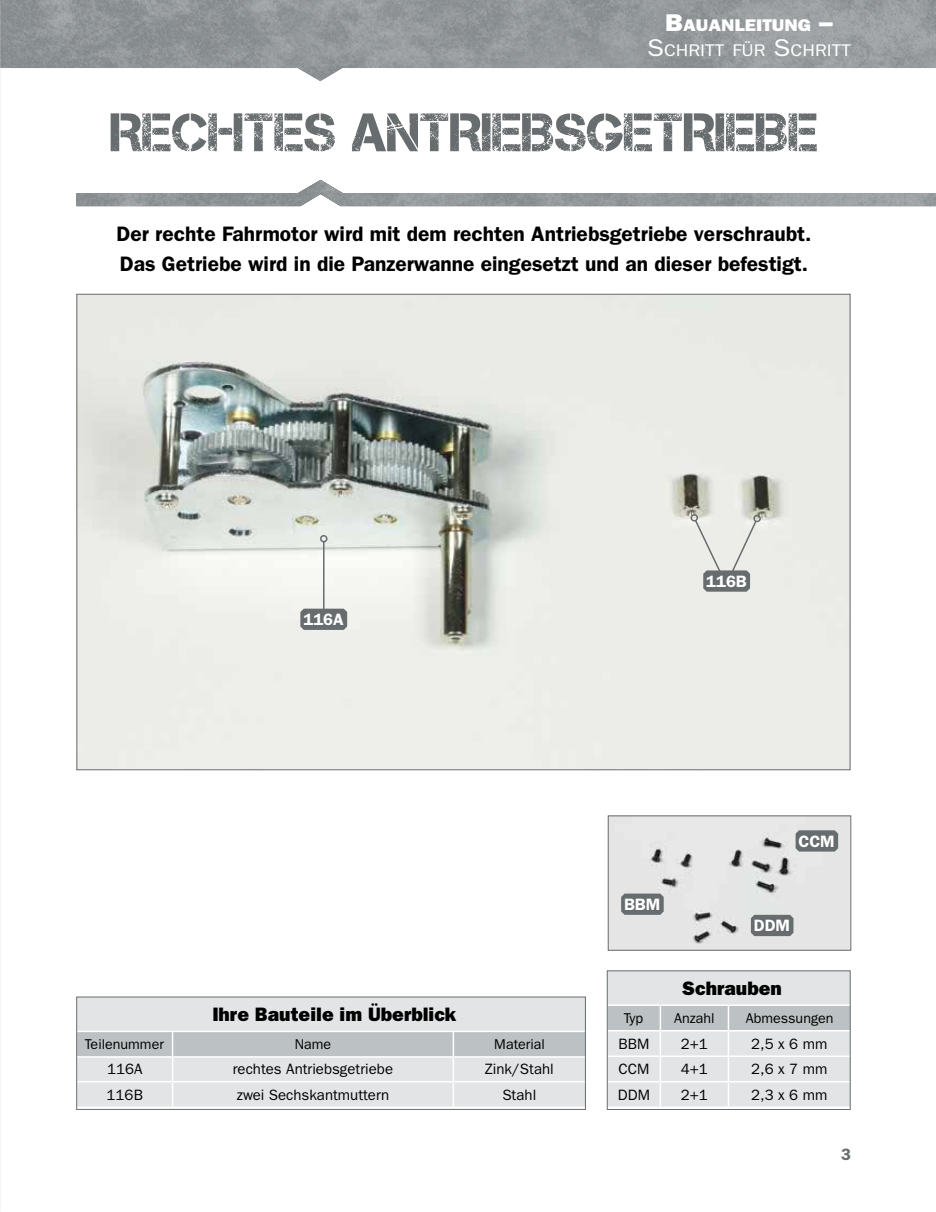
<style>
.page{position:relative;width:936px;height:1212px;background:#fff}
.page>*{position:absolute;margin:0;border:0;box-sizing:border-box;transform-origin:0 0}
.t1{font:54px "Capture Smallz";color:#676c6e}
.t2{font:600 21px/30px "ITC Franklin Gothic Std";color:#000}
.t3{font:19.5px "ITC Franklin Gothic Std Hvy";color:#000}
.t4{font:16.95px "ITC Franklin Gothic Std";color:#fff;scale:1.12 1}
.t5{font:16.95px "ITC Franklin Gothic Std Hvy";color:#fff;scale:1.12 1}
.t6{font:600 16.5px "ITC Franklin Gothic Std";color:#fff}
.t7{font:600 16.5px "ITC Franklin Gothic Std";color:#676c6e}
.t8{font:15px "ITC Franklin Gothic Std";color:#000}
.t9{font:14.25px "ITC Franklin Gothic Std";color:#000}
.s1{font-size:24.3px}
</style>
<div class="page">
<img style="left:0;top:0;width:935px;height:81px">
<svg style="left:77px;top:180px;width:858px;height:26px"></svg>
<img style="left:78px;top:296px;width:770px;height:472px">
<div style="left:609px;top:817px;width:240px;height:131px;background:#e5e5e5"></div>
<div style="left:607px;top:815px;width:244px;height:135px;border:1px solid #676c6e"></div>
<div style="left:77px;top:997px;width:508px;height:34px;background:#e2e4e5"></div>
<svg style="left:78px;top:1032px;width:505px;height:74px;background:#d6d9db"></svg>
<hr style="left:453px;top:1081px;width:132px;height:1px;background:#fff">
<hr style="left:452px;top:1082px;width:2px;height:24px;background:#fff">
<div style="left:76px;top:996px;width:509px;height:114px;border:1px solid #676c6e"></div>
<div style="left:607px;top:971px;width:243px;height:34px;background:#e2e4e5"></div>
<svg style="left:609px;top:1006px;width:239px;height:100px;background:#d8dbdc"></svg>
<hr style="left:659px;top:1006px;width:2px;height:24px;background:#fff">
<hr style="left:727px;top:1006px;width:2px;height:24px;background:#fff">
<hr style="left:607px;top:1030px;width:53px;height:1px;background:#fff">
<hr style="left:660px;top:1030px;width:68px;height:1px;background:#fff">
<hr style="left:659px;top:1031px;width:2px;height:24px;background:#fff">
<hr style="left:728px;top:1030px;width:122px;height:1px;background:#fff">
<hr style="left:727px;top:1031px;width:2px;height:24px;background:#fff">
<hr style="left:607px;top:1055px;width:53px;height:2px;background:#fff">
<hr style="left:660px;top:1055px;width:68px;height:2px;background:#fff">
<hr style="left:659px;top:1057px;width:2px;height:24px;background:#fff">
<hr style="left:728px;top:1055px;width:122px;height:2px;background:#fff">
<hr style="left:727px;top:1057px;width:2px;height:24px;background:#fff">
<hr style="left:607px;top:1081px;width:53px;height:1px;background:#fff">
<hr style="left:660px;top:1081px;width:68px;height:1px;background:#fff">
<hr style="left:659px;top:1082px;width:2px;height:24px;background:#fff">
<hr style="left:728px;top:1081px;width:122px;height:1px;background:#fff">
<hr style="left:727px;top:1082px;width:2px;height:24px;background:#fff">
<hr style="left:607px;top:1004px;width:53px;height:2px;background:#fff">
<hr style="left:660px;top:1004px;width:68px;height:2px;background:#fff">
<hr style="left:728px;top:1004px;width:122px;height:2px;background:#fff">
<div style="left:607px;top:970px;width:243px;height:140px;border:1px solid #676c6e"></div>
<svg style="left:795px;top:830px;width:43px;height:21px"></svg>
<svg style="left:621px;top:893px;width:42px;height:22px"></svg>
<hr style="left:323px;top:542px;width:1px;height:71px;background:#676c6e">
<div style="left:320px;top:535px;width:7px;height:7px;border:2px solid #676c6e;border-radius:50%"></div>
<svg style="left:300px;top:609px;width:47px;height:21px"></svg>
<svg style="left:750px;top:915px;width:43px;height:21px"></svg>
<svg style="left:689px;top:513px;width:73px;height:79px;background:#cfd1cd"></svg>
<p class="t5" style="left:665px;top:15px;width:151px"><span class="s1">B</span>AUANLEITUNG <span class="s1">–</span></p>
<p class="t4" style="left:647px;top:41px;width:183px"><span class="s1">S</span>CHRITT FÜR <span class="s1">S</span>CHRITT</p>
<h1 class="t1" style="left:111px;top:102px;width:709px">RECHTES ANTRIEBSGETRIEBE</h1>
<p class="t2" style="left:117px;top:219px;width:696px">Der rechte Fahrmotor wird mit dem rechten Antriebsgetriebe verschraubt.<br>Das Getriebe wird in die Panzerwanne eingesetzt und an dieser befestigt.</p>
<p class="t6" style="left:303px;top:609px;width:42px">116A</p>
<p class="t6" style="left:706px;top:571px;width:42px">116B</p>
<p class="t3" style="left:212px;top:1002px;width:245px">Ihre Bauteile im Überblick</p>
<p class="t9" style="left:85px;top:1036px;width:80px">Teilenummer</p>
<p class="t9" style="left:295px;top:1036px;width:38px">Name</p>
<p class="t9" style="left:494px;top:1036px;width:52px">Material</p>
<p class="t8" style="left:107px;top:1061px;width:37px">116A</p>
<p class="t8" style="left:233px;top:1061px;width:162px">rechtes Antriebsgetriebe</p>
<p class="t8" style="left:485px;top:1061px;width:70px">Zink/Stahl</p>
<p class="t8" style="left:107px;top:1086px;width:38px">116B</p>
<p class="t8" style="left:237px;top:1086px;width:154px">zwei Sechskantmuttern</p>
<p class="t8" style="left:502px;top:1086px;width:35px">Stahl</p>
<p class="t6" style="left:624px;top:894px;width:38px">BBM</p>
<p class="t6" style="left:798px;top:831px;width:38px">CCM</p>
<p class="t6" style="left:753px;top:916px;width:38px">DDM</p>
<p class="t3" style="left:682px;top:976px;width:101px">Schrauben</p>
<p class="t9" style="left:624px;top:1010px;width:21px">Typ</p>
<p class="t9" style="left:674px;top:1010px;width:42px">Anzahl</p>
<p class="t9" style="left:745px;top:1010px;width:89px">Abmessungen</p>
<p class="t8" style="left:618px;top:1035px;width:32px">BBM</p>
<p class="t8" style="left:681px;top:1035px;width:28px">2+1</p>
<p class="t8" style="left:751px;top:1035px;width:78px">2,5 x 6 mm</p>
<p class="t8" style="left:618px;top:1060px;width:32px">CCM</p>
<p class="t8" style="left:681px;top:1060px;width:28px">4+1</p>
<p class="t8" style="left:751px;top:1060px;width:78px">2,6 x 7 mm</p>
<p class="t8" style="left:618px;top:1086px;width:34px">DDM</p>
<p class="t8" style="left:681px;top:1086px;width:28px">2+1</p>
<p class="t8" style="left:751px;top:1086px;width:78px">2,3 x 6 mm</p>
<p class="t7" style="left:840px;top:1144px;width:11px">3</p>
</div>
